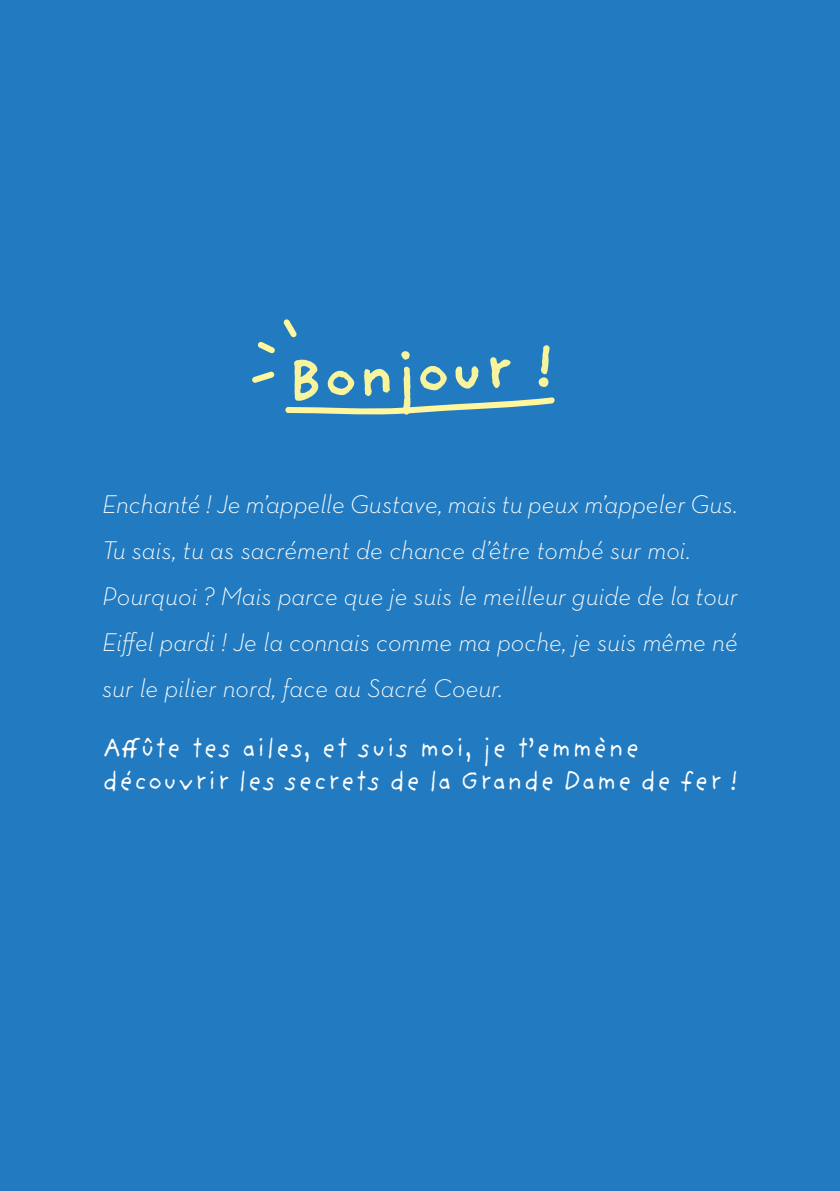
<style>
.page{position:relative;width:840px;height:1191px;background:#fff}
.page>*{position:absolute;margin:0;border:0;box-sizing:border-box;transform-origin:0 0}
.t1{font:700 61.2px "Providence Sans Pro";color:#f8f49e}
.t2{font:28px "Providence Sans Pro";color:#fff}
.t3{font:italic 300 26px/46px "Neutra Text";color:#fff;text-align:justify}
</style>
<div class="page">
<div style="left:0;top:0;width:839px;height:1191px;background:#227bc0"></div>
<svg style="left:283px;top:319px;width:14px;height:19px"></svg>
<svg style="left:258px;top:342px;width:17px;height:11px"></svg>
<svg style="left:252px;top:371px;width:22px;height:12px"></svg>
<svg style="left:285px;top:397px;width:270px;height:18px"></svg>
<p class="t1" style="left:284px;top:343px;width:268px;rotate:-3deg">Bonjour !</p>
<p class="t3" style="left:102px;top:480px;width:636px">Enchanté ! Je m’appelle Gustave, mais tu peux m’appeler Gus.</p>
<p class="t3" style="left:102px;top:526px;width:589px">Tu sais, tu as sacrément de chance d’être tombé sur moi.</p>
<p class="t3" style="left:102px;top:572px;width:636px">Pourquoi ? Mais parce que je suis le meilleur guide de la tour Eiffel pardi ! Je la connais comme ma poche, je suis même né sur le pilier nord, face au Sacré Coeur.</p>
<p class="t2" style="left:102px;top:730px;width:539px">Affûte tes ailes, et suis moi, je t’emmène</p>
<p class="t2" style="left:102px;top:764px;width:636px">découvrir les secrets de la Grande Dame de fer !</p>
</div>
